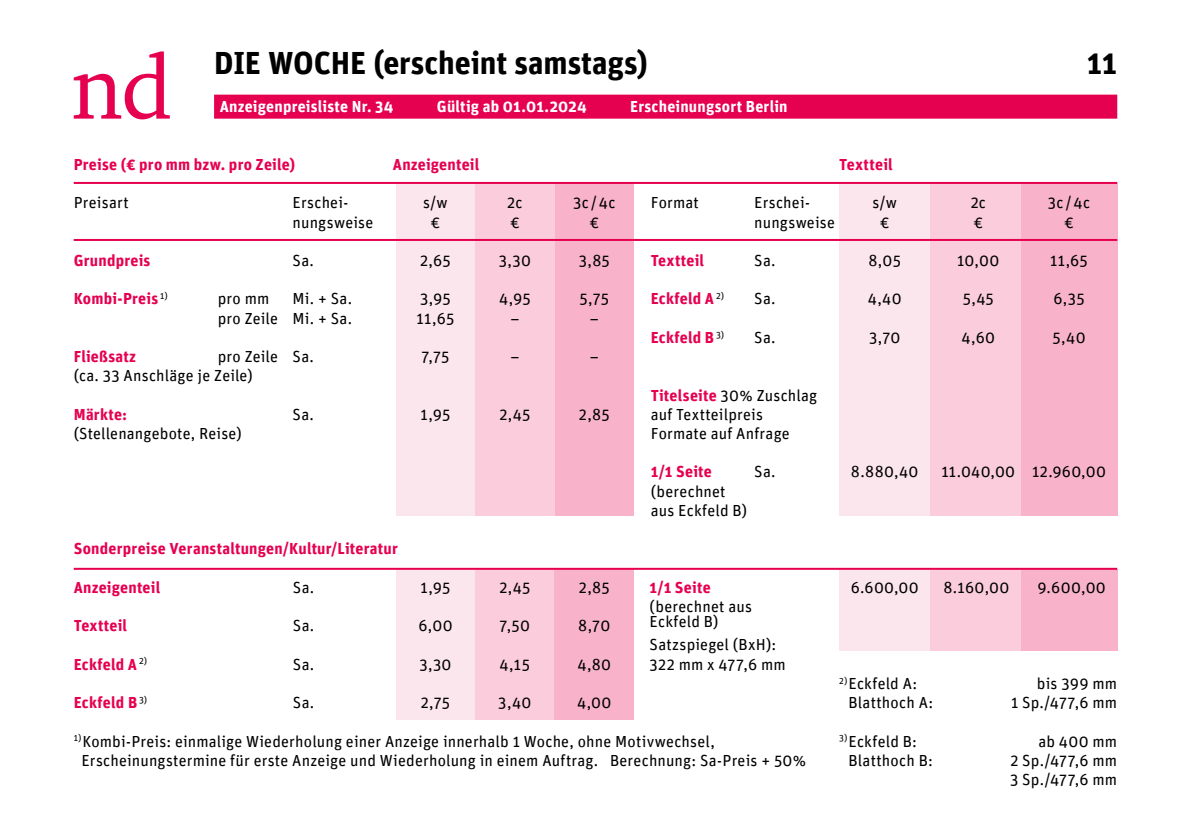
<style>
.page{position:relative;width:1191px;height:840px;background:#fff}
.page>*{position:absolute;margin:0;border:0;box-sizing:border-box;transform-origin:0 0}
.t1{font:700 32px "Unit";letter-spacing:-.005em;color:#000}
.t2{font:16px/19.2px "Unit";letter-spacing:.01em;color:#000}
.t3{font:700 16px "Unit";letter-spacing:.015em;color:#e60050}
.t4{font:700 16px "Unit";letter-spacing:.015em;color:#fff}
.s1{font-weight:700;color:#e60050}
</style>
<div class="page">
<div style="left:554px;top:183px;width:80px;height:332px;background:#f8b3ca"></div>
<div style="left:396px;top:183px;width:79px;height:332px;background:#fce6ed"></div>
<div style="left:475px;top:183px;width:79px;height:332px;background:#faccdc"></div>
<div style="left:396px;top:568px;width:79px;height:151px;background:#fce6ed"></div>
<div style="left:475px;top:568px;width:79px;height:151px;background:#faccdc"></div>
<div style="left:554px;top:568px;width:80px;height:151px;background:#f8b3ca"></div>
<div style="left:839px;top:183px;width:91px;height:332px;background:#fce6ed"></div>
<div style="left:839px;top:568px;width:91px;height:82px;background:#fce6ed"></div>
<div style="left:930px;top:183px;width:96px;height:332px;background:#faccdc"></div>
<div style="left:930px;top:568px;width:90px;height:82px;background:#faccdc"></div>
<div style="left:1020px;top:183px;width:97px;height:332px;background:#f8b3ca"></div>
<div style="left:1020px;top:568px;width:97px;height:82px;background:#f8b3ca"></div>
<hr style="left:74px;top:182px;width:1043px;height:2px;background:#e60050">
<hr style="left:74px;top:239px;width:1043px;height:2px;background:#e60050">
<hr style="left:74px;top:567px;width:1043px;height:2px;background:#e60050">
<svg style="left:74px;top:51px;width:96px;height:68px"></svg>
<div style="left:214px;top:95px;width:903px;height:24px;background:#e60050"></div>
<h1 class="t1" style="left:214px;top:43px;width:435px">DIE WOCHE (erscheint samstags)</h1>
<h1 class="t1" style="left:1087px;top:43px;width:32px">11</h1>
<p class="t4" style="left:220px;top:97px;width:175px">Anzeigenpreisliste Nr. 34</p>
<p class="t4" style="left:437px;top:97px;width:151px">Gültig ab 01.01.2024</p>
<p class="t4" style="left:630px;top:97px;width:159px">Erscheinungsort Berlin</p>
<p class="t3" style="left:74px;top:154px;width:223px">Preise (€ pro mm bzw. pro Zeile)</p>
<p class="t3" style="left:393px;top:154px;width:88px">Anzeigenteil</p>
<p class="t3" style="left:839px;top:154px;width:55px">Textteil</p>
<p class="t2" style="left:74px;top:193px;width:56px">Preisart</p>
<p class="t3" style="left:74px;top:250px;width:78px">Grundpreis</p>
<p class="t3" style="left:74px;top:289px;width:96px">Kombi-Preis <sup>1)</sup></p>
<p class="t2" style="left:218px;top:289px;width:62px">pro mm pro Zeile</p>
<p class="t3" style="left:74px;top:346px;width:64px">Fließsatz</p>
<p class="t2" style="left:74px;top:346px;width:206px;text-indent:144px">pro Zeile (ca. 33 Anschläge je Zeile)</p>
<p class="t3" style="left:74px;top:404px;width:55px">Märkte:</p>
<p class="t2" style="left:74px;top:423px;width:169px">(Stellenangebote, Reise)</p>
<p class="t2" style="left:293px;top:193px;width:82px">Erschei&shy;nungsweise</p>
<p class="t2" style="left:293px;top:250px;width:23px">Sa.</p>
<p class="t2" style="left:293px;top:289px;width:61px">Mi. + Sa.<br>Mi. + Sa.</p>
<p class="t2" style="left:293px;top:346px;width:23px">Sa.</p>
<p class="t2" style="left:293px;top:404px;width:23px">Sa.</p>
<p class="t2" style="left:423px;top:193px;width:26px;text-align:center">s/w €</p>
<p class="t2" style="left:420px;top:250px;width:32px">2,65</p>
<p class="t2" style="left:416px;top:289px;width:39px">3,95<br>11,65</p>
<p class="t2" style="left:421px;top:346px;width:30px">7,75</p>
<p class="t2" style="left:420px;top:404px;width:31px">1,95</p>
<p class="t3" style="left:74px;top:538px;width:326px">Sonderpreise Veranstaltungen/Kultur/Literatur</p>
<p class="t2" style="left:507px;top:193px;width:17px">2c €</p>
<p class="t2" style="left:499px;top:250px;width:34px">3,30</p>
<p class="t2" style="left:499px;top:289px;width:33px;text-align:center">4,95 –</p>
<p class="t2" style="left:510px;top:346px;width:11px">–</p>
<p class="t2" style="left:499px;top:404px;width:32px">2,45</p>
<p class="t2" style="left:573px;top:193px;width:44px;text-align:center">3c/4c €</p>
<p class="t2" style="left:579px;top:250px;width:32px">3,85</p>
<p class="t2" style="left:579px;top:289px;width:31px;text-align:center">5,75 –</p>
<p class="t2" style="left:590px;top:346px;width:11px">–</p>
<p class="t2" style="left:579px;top:404px;width:32px">2,85</p>
<p class="t2" style="left:650px;top:193px;width:50px">Format</p>
<p class="t3" style="left:650px;top:250px;width:55px">Textteil</p>
<p class="t3" style="left:650px;top:289px;width:75px">Eckfeld A <sup>2)</sup></p>
<p class="t3" style="left:650px;top:327px;width:75px">Eckfeld B <sup>3)</sup></p>
<p class="t2" style="left:754px;top:193px;width:82px">Erschei&shy;nungsweise</p>
<p class="t2" style="left:754px;top:250px;width:23px">Sa.</p>
<p class="t2" style="left:754px;top:289px;width:23px">Sa.</p>
<p class="t2" style="left:754px;top:327px;width:23px">Sa.</p>
<p class="t2" style="left:650px;top:385px;width:168px"><span class="s1">Titelseite</span> 30% Zuschlag auf Textteilpreis<br>Formate auf Anfrage</p>
<p class="t3" style="left:650px;top:462px;width:63px">1/1 Seite</p>
<p class="t2" style="left:650px;top:481px;width:98px">(berechnet aus Eckfeld B)</p>
<p class="t2" style="left:754px;top:462px;width:23px">Sa.</p>
<p class="t2" style="left:872px;top:193px;width:26px;text-align:center">s/w €</p>
<p class="t2" style="left:868px;top:250px;width:34px">8,05</p>
<p class="t2" style="left:867px;top:289px;width:35px">4,40</p>
<p class="t2" style="left:869px;top:327px;width:33px">3,70</p>
<p class="t2" style="left:851px;top:462px;width:69px">8.880,40</p>
<p class="t2" style="left:970px;top:193px;width:17px">2c €</p>
<p class="t2" style="left:957px;top:250px;width:44px">10,00</p>
<p class="t2" style="left:962px;top:289px;width:33px">5,45</p>
<p class="t2" style="left:961px;top:327px;width:35px">4,60</p>
<p class="t2" style="left:1047px;top:193px;width:44px;text-align:center">3c/4c €</p>
<p class="t2" style="left:1050px;top:250px;width:39px">11,65</p>
<p class="t2" style="left:1053px;top:289px;width:33px">6,35</p>
<p class="t2" style="left:1052px;top:327px;width:35px">5,40</p>
<p class="t2" style="left:941px;top:462px;width:75px">11.040,00</p>
<p class="t2" style="left:1032px;top:462px;width:75px">12.960,00</p>
<p class="t3" style="left:74px;top:577px;width:88px">Anzeigenteil</p>
<p class="t3" style="left:74px;top:615px;width:55px">Textteil</p>
<p class="t3" style="left:74px;top:654px;width:75px">Eckfeld A <sup>2)</sup></p>
<p class="t3" style="left:74px;top:692px;width:75px">Eckfeld B <sup>3)</sup></p>
<p class="t2" style="left:293px;top:577px;width:23px">Sa.</p>
<p class="t2" style="left:293px;top:615px;width:23px">Sa.</p>
<p class="t2" style="left:293px;top:654px;width:23px">Sa.</p>
<p class="t2" style="left:293px;top:692px;width:23px">Sa.</p>
<p class="t2" style="left:420px;top:577px;width:31px">1,95</p>
<p class="t2" style="left:418px;top:615px;width:36px">6,00</p>
<p class="t2" style="left:419px;top:654px;width:34px">3,30</p>
<p class="t2" style="left:421px;top:692px;width:31px">2,75</p>
<p class="t2" style="left:499px;top:577px;width:32px">2,45</p>
<p class="t2" style="left:499px;top:615px;width:32px">7,50</p>
<p class="t2" style="left:499px;top:654px;width:32px">4,15</p>
<p class="t2" style="left:498px;top:692px;width:35px">3,40</p>
<p class="t2" style="left:579px;top:577px;width:32px">2,85</p>
<p class="t2" style="left:578px;top:615px;width:34px">8,70</p>
<p class="t2" style="left:577px;top:654px;width:35px">4,80</p>
<p class="t2" style="left:577px;top:692px;width:36px">4,00</p>
<p class="t3" style="left:649px;top:577px;width:63px">1/1 Seite</p>
<p class="t2" style="left:649px;top:598px;width:104px;line-height:15.2px">(berechnet aus<br>Eckfeld B)</p>
<p class="t2" style="left:649px;top:634px;width:138px">Satzspiegel (BxH):<br>322 mm x 477,6 mm</p>
<p class="t2" style="left:81px;top:730px;width:726px;text-indent:-8px"><sup>1)</sup>Kombi-Preis: einmalige Wiederholung einer Anzeige innerhalb 1 Woche, ohne Motivwechsel,<br>Erscheinungstermine für erste Anzeige und Wiederholung in einem Auftrag. Berechnung: Sa-Preis + 50%</p>
<p class="t2" style="left:850px;top:577px;width:70px">6.600,00</p>
<p class="t2" style="left:943px;top:577px;width:67px">8.160,00</p>
<p class="t2" style="left:1037px;top:577px;width:70px">9.600,00</p>
<p class="t2" style="left:839px;top:673px;width:79px"><sup>2)</sup>Eckfeld A:</p>
<p class="t2" style="left:1037px;top:673px;width:82px">bis 399 mm</p>
<p class="t2" style="left:848px;top:692px;width:86px">Blatthoch A:</p>
<p class="t2" style="left:1011px;top:692px;width:108px">1 Sp./477,6 mm</p>
<p class="t2" style="left:839px;top:730px;width:79px"><sup>3)</sup>Eckfeld B:</p>
<p class="t2" style="left:1038px;top:730px;width:80px">ab 400 mm</p>
<p class="t2" style="left:848px;top:750px;width:86px">Blatthoch B:</p>
<p class="t2" style="left:1010px;top:750px;width:109px">2 Sp./477,6 mm<br>3 Sp./477,6 mm</p>
</div>
